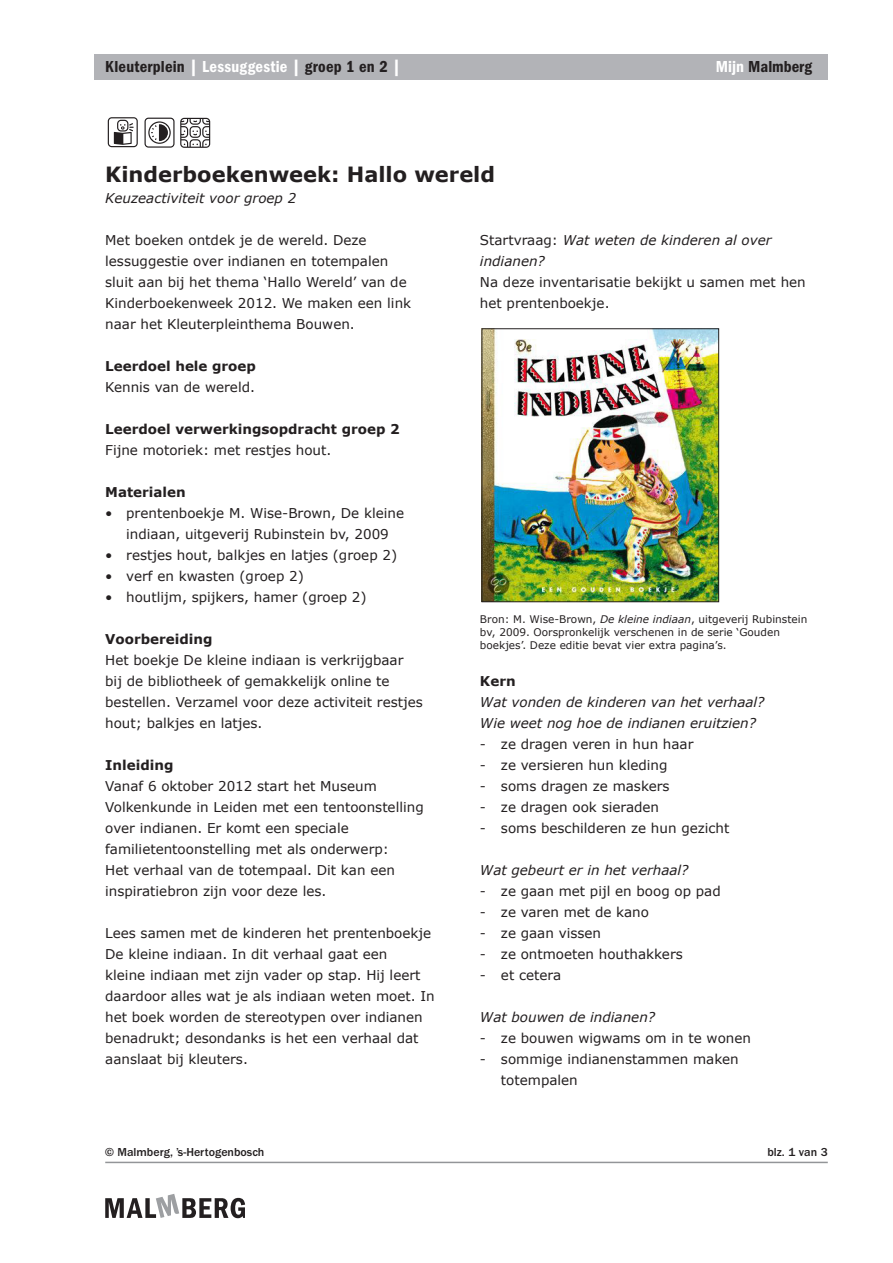
<style>
.page{position:relative;width:893px;height:1263px;background:#fff}
.page>*{position:absolute;margin:0;border:0;box-sizing:border-box;transform-origin:0 0}
.Hoofdkop_titel{font:700 21px "Verdana";color:#231f20}
.t1{font:16.5px "ITC Franklin Gothic Std Dm Cd";letter-spacing:.01em;color:#231f20}
.Platte_tekst{font:13.5px/21px "Verdana";color:#231f20}
.Platte_tekst-2{font:italic 13.5px/21px "Verdana";color:#231f20}
.Platte_tekst-3{font:700 13.5px "Verdana";color:#231f20}
.Hoofdkop_titel-2{font:italic 13.5px "Verdana";color:#231f20}
.Platte_tekst-4{font:500 12px "ITC Franklin Gothic Std";color:#231f20}
.Platte_tekst-5{font:10.5px/12.6px "Verdana";color:#231f20}
.s1{color:#fff}
.s2{font-style:normal}
.s3{font-style:italic}
</style>
<div class="page">
<svg style="left:105px;top:1194px;width:140px;height:24px"></svg>
<hr style="left:105px;top:1162px;width:723px;height:1px;background:#939598">
<div style="left:95px;top:54px;width:733px;height:25px;background:#b2b3b7"></div>
<svg style="left:108px;top:117px;width:30px;height:30px"></svg>
<svg style="left:145px;top:118px;width:65px;height:30px"></svg>
<img style="left:484px;top:330px;width:233px;height:270px">
<div style="left:482px;top:328px;width:237px;height:274px;border:1px solid #231f20"></div>
<p class="t1" style="left:105px;top:58px;width:297px">Kleuterplein <span class="s1">| Lessuggestie |</span> groep 1 en 2 <span class="s1">|</span></p>
<p class="t1" style="left:716px;top:58px;width:98px"><span class="s1">Mijn</span> Malmberg</p>
<p class="Hoofdkop_titel" style="left:105px;top:159px;width:391px">Kinderboekenweek: Hallo wereld</p>
<p class="Hoofdkop_titel-2" style="left:105px;top:189px;width:193px">Keuzeactiviteit voor groep 2</p>
<p class="Platte_tekst" style="left:105px;top:229px;width:307px">Met boeken ontdek je de wereld. Deze lessuggestie over indianen en totempalen sluit aan bij het thema ‘Hallo Wereld’ van de Kinderboekenweek 2012. We maken een link naar het Kleuterpleinthema Bouwen.</p>
<p class="Platte_tekst-3" style="left:105px;top:356px;width:152px">Leerdoel hele groep</p>
<p class="Platte_tekst" style="left:105px;top:376px;width:151px">Kennis van de wereld.</p>
<p class="Platte_tekst-3" style="left:105px;top:419px;width:296px">Leerdoel verwerkingsopdracht groep 2</p>
<p class="Platte_tekst" style="left:105px;top:439px;width:228px">Fijne motoriek: met restjes hout.</p>
<p class="Platte_tekst-3" style="left:105px;top:482px;width:82px">Materialen</p>
<p class="Platte_tekst" style="left:105px;top:502px;width:300px;text-align:center">• prentenboekje M. Wise-Brown, De kleine indiaan, uitgeverij Rubinstein bv, 2009</p>
<p class="Platte_tekst" style="left:105px;top:544px;width:293px">• restjes hout, balkjes en latjes (groep 2)</p>
<p class="Platte_tekst" style="left:105px;top:565px;width:200px">• verf en kwasten (groep 2)</p>
<p class="Platte_tekst" style="left:105px;top:586px;width:263px">• houtlijm, spijkers, hamer (groep 2)</p>
<p class="Platte_tekst-3" style="left:105px;top:629px;width:109px">Voorbereiding</p>
<p class="Platte_tekst" style="left:105px;top:649px;width:319px">Het boekje De kleine indiaan is verkrijgbaar bij de bibliotheek of gemakkelijk online te bestellen. Verzamel voor deze activiteit restjes hout; balkjes en latjes.</p>
<p class="Platte_tekst-3" style="left:105px;top:755px;width:70px">Inleiding</p>
<p class="Platte_tekst" style="left:105px;top:775px;width:320px">Vanaf 6 oktober 2012 start het Museum Volkenkunde in Leiden met een tentoonstelling over indianen. Er komt een speciale familietentoonstelling met als onderwerp:<br>Het verhaal van de totempaal. Dit kan een inspiratiebron zijn voor deze les.</p>
<p class="Platte_tekst" style="left:105px;top:922px;width:331px">Lees samen met de kinderen het prentenboekje De kleine indiaan. In dit verhaal gaat een<br>kleine indiaan met zijn vader op stap. Hij leert daardoor alles wat je als indiaan weten moet. In het boek worden de stereotypen over indianen benadrukt; desondanks is het een verhaal dat aanslaat bij kleuters.</p>
<p class="Platte_tekst-2" style="left:480px;top:229px;width:293px"><span class="s2">Startvraag:</span> Wat weten de kinderen al over indianen?</p>
<p class="Platte_tekst" style="left:480px;top:271px;width:327px">Na deze inventarisatie bekijkt u samen met hen het prentenboekje.</p>
<p class="Platte_tekst-5" style="left:480px;top:613px;width:329px">Bron: M. Wise-Brown, <span class="s3">De kleine indiaan</span>, uitgeverij Rubinstein bv, 2009. Oorspronkelijk verschenen in de serie ‘Gouden boekjes’. Deze editie bevat vier extra pagina’s.</p>
<p class="Platte_tekst-3" style="left:480px;top:671px;width:37px">Kern</p>
<p class="Platte_tekst-2" style="left:480px;top:691px;width:286px">Wat vonden de kinderen van het verhaal?</p>
<p class="Platte_tekst-2" style="left:480px;top:712px;width:278px">Wie weet nog hoe de indianen eruitzien?</p>
<p class="Platte_tekst" style="left:480px;top:733px;width:215px">- ze dragen veren in hun haar</p>
<p class="Platte_tekst" style="left:480px;top:754px;width:189px">- ze versieren hun kleding</p>
<p class="Platte_tekst" style="left:480px;top:775px;width:191px">- soms dragen ze maskers</p>
<p class="Platte_tekst" style="left:480px;top:796px;width:181px">- ze dragen ook sieraden</p>
<p class="Platte_tekst" style="left:480px;top:817px;width:251px">- soms beschilderen ze hun gezicht</p>
<p class="Platte_tekst-2" style="left:480px;top:859px;width:210px">Wat gebeurt er in het verhaal?</p>
<p class="Platte_tekst" style="left:480px;top:880px;width:242px">- ze gaan met pijl en boog op pad</p>
<p class="Platte_tekst" style="left:480px;top:901px;width:171px">- ze varen met de kano</p>
<p class="Platte_tekst" style="left:480px;top:922px;width:123px">- ze gaan vissen</p>
<p class="Platte_tekst" style="left:480px;top:943px;width:204px">- ze ontmoeten houthakkers</p>
<p class="Platte_tekst" style="left:480px;top:964px;width:83px">- et cetera</p>
<p class="Platte_tekst-2" style="left:480px;top:1006px;width:177px">Wat bouwen de indianen?</p>
<p class="Platte_tekst" style="left:480px;top:1027px;width:273px">- ze bouwen wigwams om in te wonen</p>
<p class="Platte_tekst" style="left:501px;top:1048px;width:239px;text-indent:-21px">- sommige indianenstammen maken totempalen</p>
<p class="Platte_tekst-4" style="left:105px;top:1145px;width:161px">© Malmberg, ’s-Hertogenbosch</p>
<p class="Platte_tekst-4" style="left:767px;top:1145px;width:62px">blz. 1 van 3</p>
</div>
